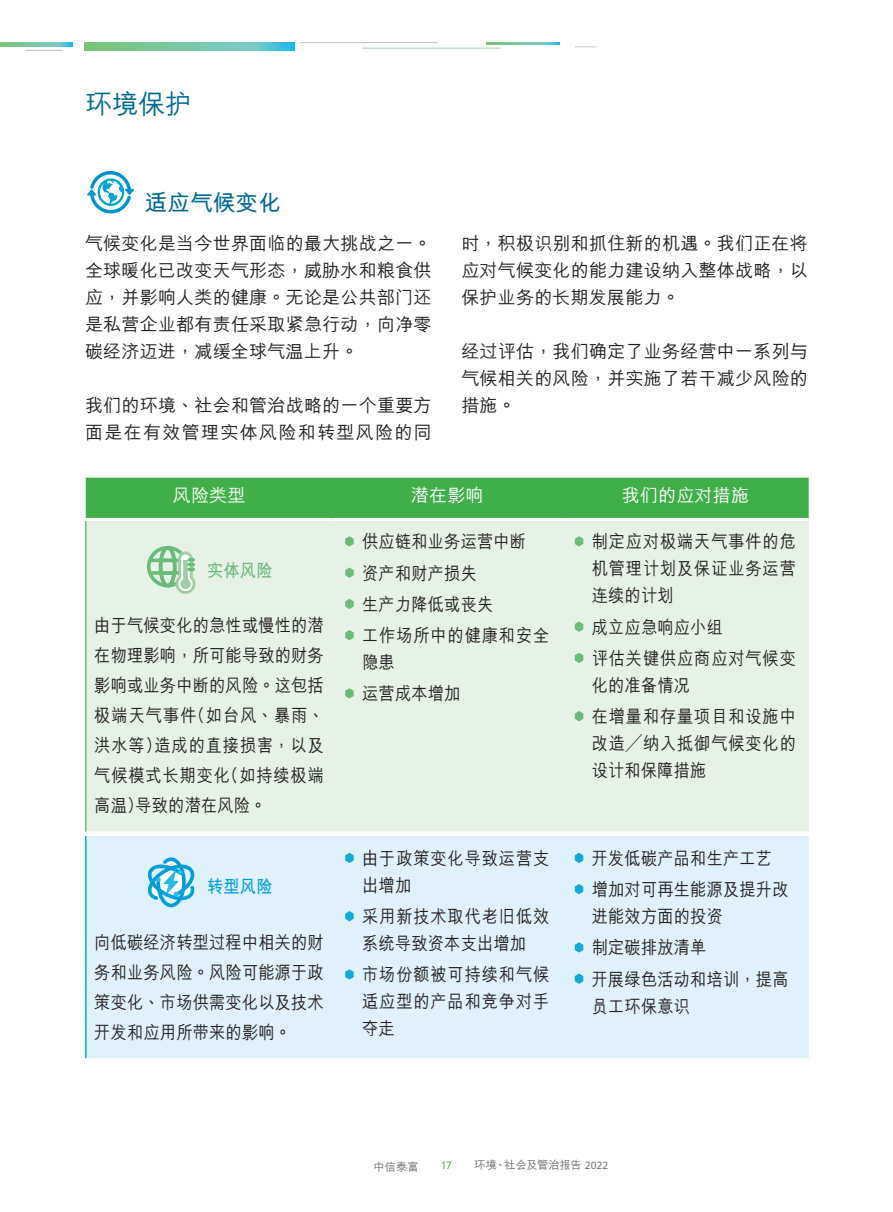
<style>
.page{position:relative;width:893px;height:1212px;background:#fff}
.page>*{position:absolute;margin:0;border:0;box-sizing:border-box;transform-origin:0 0}
.t1{font:500 27px "M Hei HKS";color:#006991}
.t2{font:700 22.5px "M Hei HKS";letter-spacing:.01em;color:#006991}
.t3{font:500 18px/30px "M Hei HKS";letter-spacing:.015em;color:#231f20;text-align:justify;scale:.9 1}
.t4{font:500 18px/27px "M Hei HKS";letter-spacing:.015em;color:#231f20;text-align:justify}
.t5{font:500 18px/27px "M Hei HKS";letter-spacing:.055em;color:#231f20;scale:.9 1}
.t6{font:500 18px/27px "M Hei HKS";letter-spacing:.075em;color:#231f20}
.t7{font:500 18px "M Hei HKS";letter-spacing:.015em;color:#fff}
.t8{font:700 18px "M Hei HKS";color:#6abc78;scale:.9 1}
.t9{font:700 18px "M Hei HKS";color:#009fda;scale:.9 1}
.t10{font:500 11.25px "M Hei HKS";letter-spacing:-.025em;color:#6c6d70}
.t11{font:500 11.25px "M Hei HKS";letter-spacing:-.005em;color:#6c6d70}
.t12{font:10.5px "Avenir LT Std";color:#40ae49}
.s1{font-family:"Myriad Pro";font-weight:400}
</style>
<div class="page">
<svg style="left:575px;top:46px;width:21px;height:1px"></svg>
<hr style="left:25px;top:50px;width:38px;height:1px;background:#c7c8ca">
<hr style="left:300px;top:42px;width:138px;height:1px;background:#c7c8ca">
<svg style="left:85px;top:42px;width:209px;height:9px"></svg>
<svg style="left:486px;top:42px;width:73px;height:2px"></svg>
<svg style="left:0;top:42px;width:72px;height:4px"></svg>
<div style="left:86px;top:478px;width:723px;height:40px;background:#40ae49"></div>
<div style="left:87px;top:521px;width:722px;height:310px;background:#e6f2e6"></div>
<div style="left:87px;top:836px;width:722px;height:222px;background:#dff1fa"></div>
<hr style="left:85px;top:521px;width:2px;height:310px;background:#6abc78">
<hr style="left:85px;top:836px;width:2px;height:222px;background:#00aeef">
<svg style="left:146px;top:545px;width:51px;height:49px"></svg>
<svg style="left:345px;top:536px;width:9px;height:10px"></svg>
<svg style="left:345px;top:567px;width:9px;height:11px"></svg>
<svg style="left:345px;top:599px;width:9px;height:10px"></svg>
<svg style="left:345px;top:630px;width:9px;height:10px"></svg>
<svg style="left:345px;top:688px;width:9px;height:10px"></svg>
<svg style="left:575px;top:536px;width:8px;height:10px"></svg>
<svg style="left:575px;top:621px;width:8px;height:11px"></svg>
<svg style="left:575px;top:653px;width:8px;height:10px"></svg>
<svg style="left:575px;top:711px;width:8px;height:10px"></svg>
<svg style="left:146px;top:857px;width:51px;height:51px"></svg>
<svg style="left:345px;top:853px;width:9px;height:10px"></svg>
<svg style="left:345px;top:911px;width:9px;height:10px"></svg>
<svg style="left:345px;top:969px;width:9px;height:10px"></svg>
<svg style="left:575px;top:853px;width:8px;height:10px"></svg>
<svg style="left:575px;top:884px;width:8px;height:10px"></svg>
<svg style="left:575px;top:942px;width:8px;height:10px"></svg>
<svg style="left:575px;top:973px;width:8px;height:11px"></svg>
<svg style="left:87px;top:171px;width:47px;height:42px"></svg>
<h1 class="t1" style="left:85px;top:85px;width:109px">環境保護</h1>
<p class="t2" style="left:145px;top:187px;width:138px">適應氣候變化</p>
<p class="t4" style="left:85px;top:228px;width:348px">氣候變化是當今世界面臨的最大挑戰之一。全球暖化已改變天氣形態，威脅水和糧食供應，並影響人類的健康。無論是公共部門還是私營企業都有責任採取緊急行動，向淨零碳經濟邁進，減緩全球氣溫上升。</p>
<p class="t6" style="left:85px;top:390px;width:348px">我們的環境、社會和管治戰略的一個重要方面是在有效管理實體風險和轉型風險的同</p>
<p class="t4" style="left:461px;top:228px;width:348px">時，積極識別和抓住新的機遇。我們正在將應對氣候變化的能力建設納入整體戰略，以保護業務的長期發展能力。</p>
<p class="t4" style="left:461px;top:336px;width:348px">經過評估，我們確定了業務經營中一系列與氣候相關的風險，並實施了若干減少風險的措施。</p>
<p class="t7" style="left:173px;top:482px;width:74px">風險類型</p>
<p class="t7" style="left:411px;top:482px;width:74px">潛在影響</p>
<p class="t7" style="left:622px;top:482px;width:129px">我們的應對措施</p>
<p class="t8" style="left:207px;top:557px;width:74px">實體風險</p>
<p class="t3" style="left:94px;top:609px;width:257px">由於氣候變化的急性或慢性的潛在物理影響，所可能導致的財務影響或業務中斷的風險。這包括極端天氣事件（如颱風、暴雨、洪水等）造成的直接損害，以及氣候模式長期變化（如持續極端高溫）導致的潛在風險。</p>
<p class="t9" style="left:207px;top:873px;width:74px">轉型風險</p>
<p class="t3" style="left:94px;top:926px;width:257px">向低碳經濟轉型過程中相關的財務和業務風險。風險可能源於政策變化、市場供需變化以及技術開發和應用所帶來的影響。</p>
<p class="t3" style="left:362px;top:525px;width:209px;line-height:31.2px;text-align:left">供應鏈和業務運營中斷<br>資產和財產損失<br>生產力降低或喪失<br>工作場所中的健康和安全</p>
<p class="t3" style="left:362px;top:645px;width:111px;line-height:31.2px">隱患<br>運營成本增加</p>
<p class="t5" style="left:362px;top:843px;width:209px">由於政策變化導致運營支出增加</p>
<p class="t5" style="left:362px;top:902px;width:209px">採用新技術取代老舊低效系統導致資本支出增加</p>
<p class="t3" style="left:362px;top:960px;width:209px;line-height:27px">市場份額被可持續和氣候適應型的產品和競爭對手奪走</p>
<p class="t3" style="left:592px;top:527px;width:228px;line-height:27px">制定應對極端天氣事件的危機管理計劃及保證業務運營連續的計劃</p>
<p class="t5" style="left:592px;top:610px;width:228px;line-height:31.2px">成立應急響應小組<br>評估關鍵供應商應對氣候變</p>
<p class="t5" style="left:592px;top:668px;width:228px;line-height:31.2px">化的準備情況<br>在增量和存量項目和設施中</p>
<p class="t5" style="left:592px;top:728px;width:228px">改造╱納入抵禦氣候變化的設計和保障措施</p>
<p class="t3" style="left:592px;top:841px;width:220px;line-height:31.2px">開發低碳產品和生產工藝增加對可再生能源及提升改</p>
<p class="t3" style="left:592px;top:899px;width:220px;line-height:31.2px;text-align:left">進能效方面的投資<br>制定碳排放清單<br>開展綠色活動和培訓，提高</p>
<p class="t3" style="left:592px;top:990px;width:111px">員工環保意識</p>
<p class="t11" style="left:373px;top:1158px;width:47px">中信泰富</p>
<p class="t12" style="left:441px;top:1160px;width:13px">17</p>
<p class="t10" style="left:474px;top:1157px;width:136px">環境、社會及管治報告 <span class="s1">2022</span></p>
</div>
